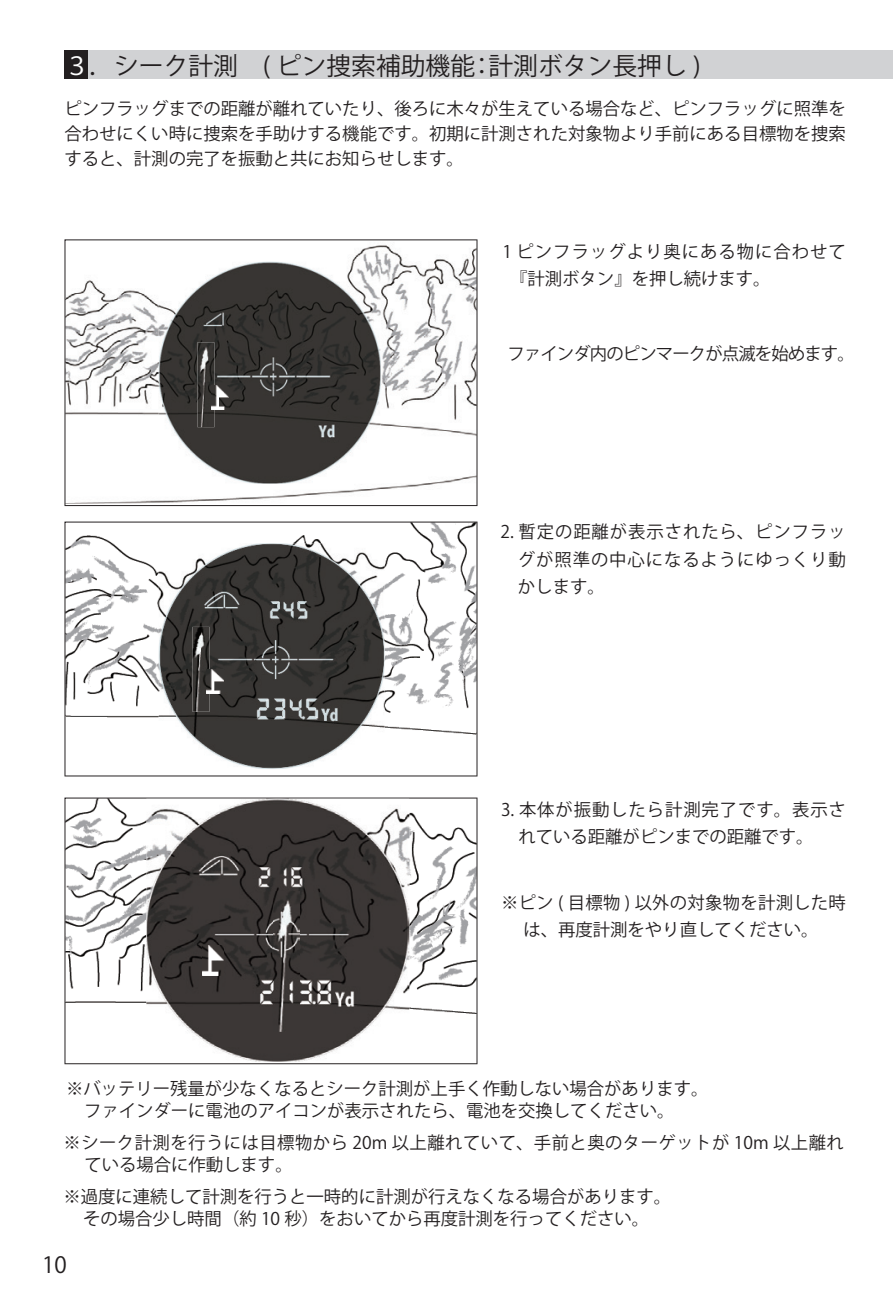
<style>
.page{position:relative;width:893px;height:1290px;background:#fff}
.page>*{position:absolute;margin:0;border:0;box-sizing:border-box;transform-origin:0 0}
.t1{font:24.85px "Koz Go Pro";color:#231f20}
.t2{font:22.4px "Koz Go Pro";color:#231f20}
.t3{font:17.5px/27.3px "Koz Go Pro";color:#231f20;text-align:justify}
.t4{font:17.5px/27.3px "Koz Go Pro";letter-spacing:.025em;color:#231f20}
.t5{font:17.5px/27.3px "Koz Go Pro";letter-spacing:.055em;color:#231f20}
.t6{font:17.5px "Koz Go Pro";letter-spacing:-.05em;color:#231f20}
.s1{color:#fff}
</style>
<div class="page">
<div style="left:87px;top:51px;width:806px;height:28px;background:#d1d2d4"></div>
<svg style="left:64px;top:239px;width:413px;height:267px"></svg>
<svg style="left:64px;top:797px;width:413px;height:267px"></svg>
<svg style="left:64px;top:521px;width:413px;height:255px"></svg>
<img style="left:159px;top:262px;width:222px;height:222px">
<img style="left:159px;top:543px;width:225px;height:226px">
<img style="left:146px;top:799px;width:263px;height:263px">
<img style="left:197px;top:342px;width:17px;height:85px">
<img style="left:273px;top:891px;width:27px;height:141px">
<div style="left:64px;top:51px;width:24px;height:28px;background:#231f20"></div>
<img style="left:211px;top:385px;width:18px;height:24px">
<img style="left:192px;top:627px;width:17px;height:85px">
<img style="left:207px;top:669px;width:17px;height:25px">
<img style="left:202px;top:946px;width:22px;height:29px">
<h1 class="t1" style="left:64px;top:50px;width:638px"><span class="s1">３</span>．シーク計測　( ピン捜索補助機能：計測ボタン長押し )</h1>
<p class="t3" style="left:64px;top:97px;width:783px;line-height:24.8px">ピンフラッグまでの距離が離れていたり、後ろに木々が生えている場合など、ピンフラッグに照準を合わせにくい時に捜索を手助けする機能です。初期に計測された対象物より手前にある目標物を捜索すると、計測の完了を振動と共にお知らせします。</p>
<p class="t5" style="left:510px;top:238px;width:337px;text-indent:-8px">1 ピンフラッグより奥にある物に合わせて『計測ボタン』を押し続けます。</p>
<p class="t6" style="left:507px;top:342px;width:349px">ファインダ内のピンマークが点滅を始めます。</p>
<p class="t3" style="left:518px;top:519px;width:329px;text-indent:-17px">2. 暫定の距離が表示されたら、ピンフラッグが照準の中心になるようにゆっくり動かします。</p>
<p class="t4" style="left:518px;top:796px;width:329px;text-indent:-17px">3. 本体が振動したら計測完了です。表示されている距離がピンまでの距離です。</p>
<p class="t3" style="left:501px;top:889px;width:346px;text-align:center">※ピン ( 目標物 ) 以外の対象物を計測した時は、再度計測をやり直してください。</p>
<p class="t3" style="left:84px;top:1078px;width:626px;line-height:22.4px;text-indent:-18px">※バッテリー残量が少なくなるとシーク計測が上手く作動しない場合があります。ファインダーに電池のアイコンが表示されたら、電池を交換してください。</p>
<p class="t4" style="left:84px;top:1131px;width:761px;line-height:22.4px;text-indent:-21px">※シーク計測を行うには目標物から 20m 以上離れていて、手前と奥のターゲットが 10m 以上離れている場合に作動します。</p>
<p class="t3" style="left:63px;top:1186px;width:609px;line-height:22.4px;text-align:center">※過度に連続して計測を行うと一時的に計測が行えなくなる場合があります。その場合少し時間（約 10 秒）をおいてから再度計測を行ってください。</p>
<p class="t2" style="left:42px;top:1250px;width:26px">10</p>
</div>
